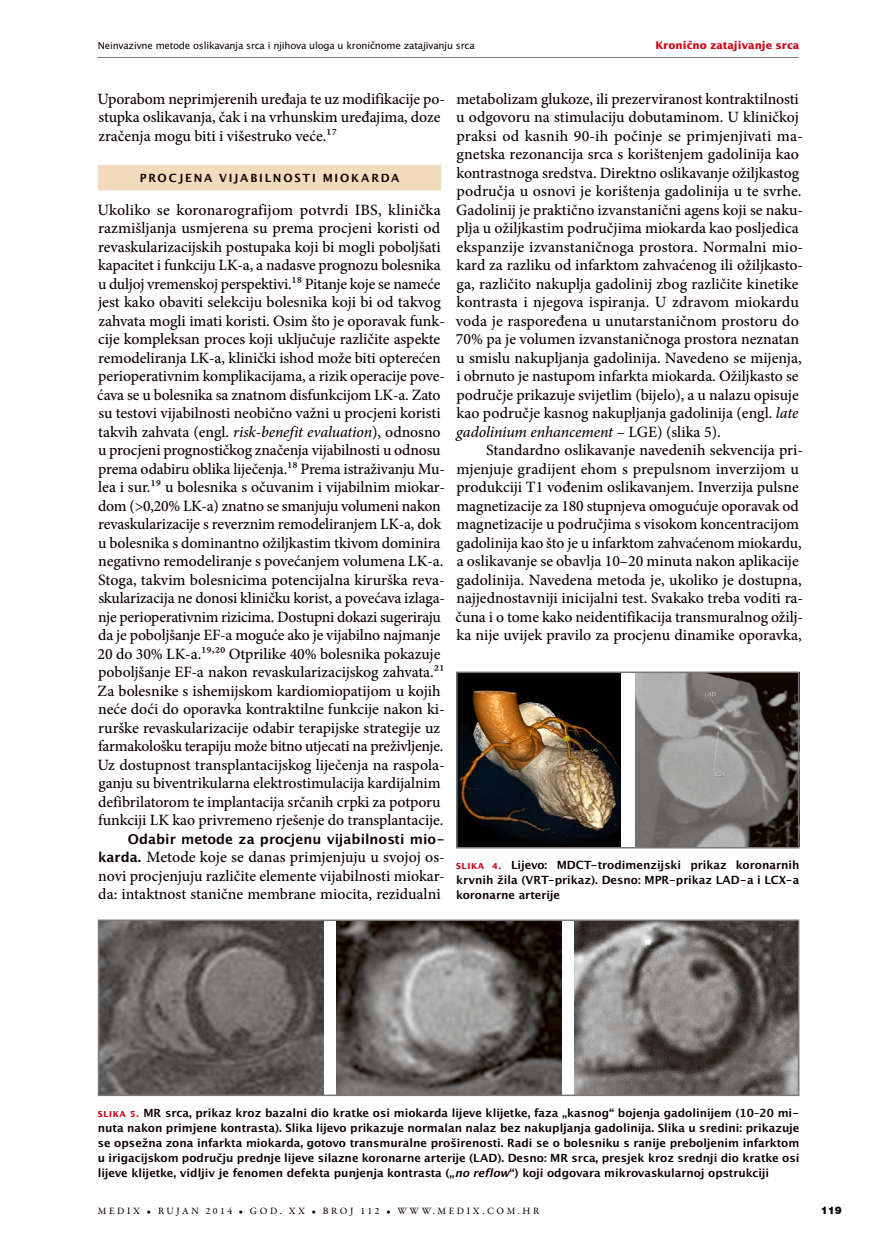
<style>
.page{position:relative;width:893px;height:1255px;background:#fff}
.page>*{position:absolute;margin:0;border:0;box-sizing:border-box;transform-origin:0 0}
.t1{font:500 15.75px/18.5px "Minion Pro";letter-spacing:-.005em;color:#0d0000}
.t2{font:13.5px "Lucida San Dem";letter-spacing:.005em;color:#0d0000}
.t3{font:11.25px/15px "Lucida San Dem";color:#0d0000;text-align:justify}
.t4{font:11.25px "Lucida San Dem";letter-spacing:.155em;color:#0d0000}
.t5{font:700 10.5px "Lucida San";color:#c9091a}
.t6{font:900 10.5px "Helvetica Neue LT Pro";color:#0d0000}
.t7{font:9.75px "Lucida San Rom";letter-spacing:-.015em;color:#0d0000}
.t8{font:500 9.75px "Garamond Premr Pro";letter-spacing:.265em;color:#0d0000}
.s1{font-style:italic}
.s2{font-family:"Lucida San Dem";font-weight:400;font-size:13.5px}
.s3{font-family:"Lucida San";font-weight:700;font-size:8.25px;color:#c9091a}
.s4{font-family:"Lucida San Dem Ita"}
</style>
<div class="page">
<hr style="left:97px;top:57px;width:702px;height:1px;background:#797876">
<div style="left:98px;top:165px;width:343px;height:25px;background:#f3dcbd"></div>
<img style="left:336px;top:922px;width:225px;height:170px">
<img style="left:101px;top:922px;width:223px;height:170px">
<img style="left:574px;top:922px;width:222px;height:170px">
<img style="left:636px;top:674px;width:160px;height:171px">
<img style="left:459px;top:674px;width:161px;height:171px">
<div style="left:456px;top:671px;width:343px;height:177px;border:2px solid #797876"></div>
<div style="left:98px;top:919px;width:701px;height:176px;border:2px solid #797876"></div>
<p class="t7" style="left:98px;top:39px;width:378px">Neinvazivne metode oslikavanja srca i njihova uloga u kroničnome zatajivanju srca</p>
<p class="t5" style="left:655px;top:38px;width:146px">Kronično zatajivanje srca</p>
<p class="t1" style="left:97px;top:89px;width:349px">Uporabom neprimjerenih uređaja te uz modifikacije po&shy;stupka oslikavanja, čak i na vrhunskim uređajima, doze zračenja mogu biti i višestruko veće.17</p>
<p class="t4" style="left:140px;top:171px;width:261px">PROCJENA VIJABILNOSTI MIOKARDA</p>
<p class="t1" style="left:97px;top:200px;width:349px">Ukoliko se koronarografijom potvrdi IBS, klinička razmišljanja usmjerena su prema procjeni koristi od revaskularizacijskih postupaka koji bi mogli poboljšati kapacitet i funkciju LK-a, a nadasve prognozu bolesnika u duljoj vremenskoj perspektivi.18 Pitanje koje se nameće jest kako obaviti selekciju bolesnika koji bi od takvog zahvata mogli imati koristi. Osim što je oporavak funk&shy;cije kompleksan proces koji uključuje različite aspekte remodeliranja LK-a, klinički ishod može biti opterećen perioperativnim komplikacijama, a rizik operacije pove&shy;ćava se u bolesnika sa znatnom disfunkcijom LK-a. Zato su testovi vijabilnosti neobično važni u procjeni koristi takvih zahvata (engl. <span class="s1">risk-benefit evaluation</span>), odnosno u procjeni prognostičkog značenja vijabilnosti u odnosu prema odabiru oblika liječenja.18 Prema istraživanju Mu&shy;lea i sur.19 u bolesnika s očuvanim i vijabilnim miokar&shy;dom (&gt;0,20% LK-a) znatno se smanjuju volumeni nakon revaskularizacije s reverznim remodeliranjem LK-a, dok u bolesnika s dominantno ožiljkastim tkivom dominira negativno remodeliranje s povećanjem volumena LK-a.<br>Stoga, takvim bolesnicima potencijalna kirurška reva&shy;skularizacija ne donosi kliničku korist, a povećava izlaga&shy;nje perioperativnim rizicima. Dostupni dokazi sugeriraju da je poboljšanje EF-a moguće ako je vijabilno najmanje 20 do 30% LK-a.19,20 Otprilike 40% bolesnika pokazuje poboljšanje EF-a nakon revaskularizacijskog zahvata.21<br>Za bolesnike s ishemijskom kardiomiopatijom u kojih neće doći do oporavka kontraktilne funkcije nakon ki&shy;rurške revaskularizacije odabir terapijske strategije uz farmakološku terapiju može bitno utjecati na preživljenje.<br>Uz dostupnost transplantacijskog liječenja na raspola&shy;ganju su biventrikularna elektrostimulacija kardijalnim defibrilatorom te implantacija srčanih crpki za potporu funkciji LK kao privremeno rješenje do transplantacije.</p>
<p class="t2" style="left:128px;top:830px;width:319px">Odabir metode za procjenu vijabilnosti mio-</p>
<p class="t1" style="left:98px;top:848px;width:348px;text-align:justify"><span class="s2">karda.</span> Metode koje se danas primjenjuju u svojoj os&shy;novi procjenjuju različite elemente vijabilnosti miokar&shy;da: intaktnost stanične membrane miocita, rezidualni</p>
<p class="t1" style="left:456px;top:89px;width:349px">metabolizam glukoze, ili prezerviranost kontraktilnosti u odgovoru na stimulaciju dobutaminom. U kliničkoj praksi od kasnih 90-ih počinje se primjenjivati ma&shy;gnetska rezonancija srca s korištenjem gadolinija kao kontrastnoga sredstva. Direktno oslikavanje ožiljkastog područja u osnovi je korištenja gadolinija u te svrhe.<br>Gadolinij je praktično izvanstanični agens koji se naku&shy;plja u ožiljkastim područjima miokarda kao posljedica ekspanzije izvanstaničnoga prostora. Normalni mio&shy;kard za razliku od infarktom zahvaćenog ili ožiljkasto&shy;ga, različito nakuplja gadolinij zbog različite kinetike kontrasta i njegova ispiranja. U zdravom miokardu voda je raspoređena u unutarstaničnom prostoru do 70% pa je volumen izvanstaničnoga prostora neznatan u smislu nakupljanja gadolinija. Navedeno se mijenja, i obrnuto je nastupom infarkta miokarda. Ožiljkasto se područje prikazuje svijetlim (bijelo), a u nalazu opisuje kao područje kasnog nakupljanja gadolinija (engl. <span class="s1">late gadolinium enhancement</span> – LGE) (slika 5).</p>
<p class="t1" style="left:455px;top:441px;width:349px;text-indent:31px">Standardno oslikavanje navedenih sekvencija pri&shy;mjenjuje gradijent ehom s prepulsnom inverzijom u produkciji T1 vođenim oslikavanjem. Inverzija pulsne magnetizacije za 180 stupnjeva omogućuje oporavak od magnetizacije u područjima s visokom koncentracijom gadolinija kao što je u infarktom zahvaćenom miokardu, a oslikavanje se obavlja 10–20 minuta nakon aplikacije gadolinija. Navedena metoda je, ukoliko je dostupna, najjednostavniji inicijalni test. Svakako treba voditi ra&shy;čuna i o tome kako neidentifikacija transmuralnog ožilj&shy;ka nije uvijek pravilo za procjenu dinamike oporavka,</p>
<p class="t3" style="left:456px;top:858px;width:345px"><span class="s3">SLIKA 4.</span> Lijevo: MDCT-trodimenzijski prikaz koronarnih krvnih žila (VRT-prikaz). Desno: MPR-prikaz LAD-a i LCX-a koronarne arterije</p>
<p class="t3" style="left:98px;top:1105px;width:703px"><span class="s3">SLIKA 5.</span> MR srca, prikaz kroz bazalni dio kratke osi miokarda lijeve klijetke, faza „kasnog“ bojenja gadolinijem (10–20 mi&shy;nuta nakon primjene kontrasta). Slika lijevo prikazuje normalan nalaz bez nakupljanja gadolinija. Slika u sredini: prikazuje se opsežna zona infarkta miokarda, gotovo transmuralne proširenosti. Radi se o bolesniku s ranije preboljenim infarktom u irigacijskom području prednje lijeve silazne koronarne arterije (LAD). Desno: MR srca, presjek kroz srednji dio kratke osi lijeve klijetke, vidljiv je fenomen defekta punjenja kontrasta („<span class="s4">no reflow</span>“) koji odgovara mikrovaskularnoj opstrukciji</p>
<p class="t8" style="left:98px;top:1204px;width:443px">MEDIX • RUJAN 2014 • GOD. XX • BROJ 112 • WWW.MEDIX.COM.HR</p>
<p class="t6" style="left:821px;top:1203px;width:23px">119</p>
</div>
